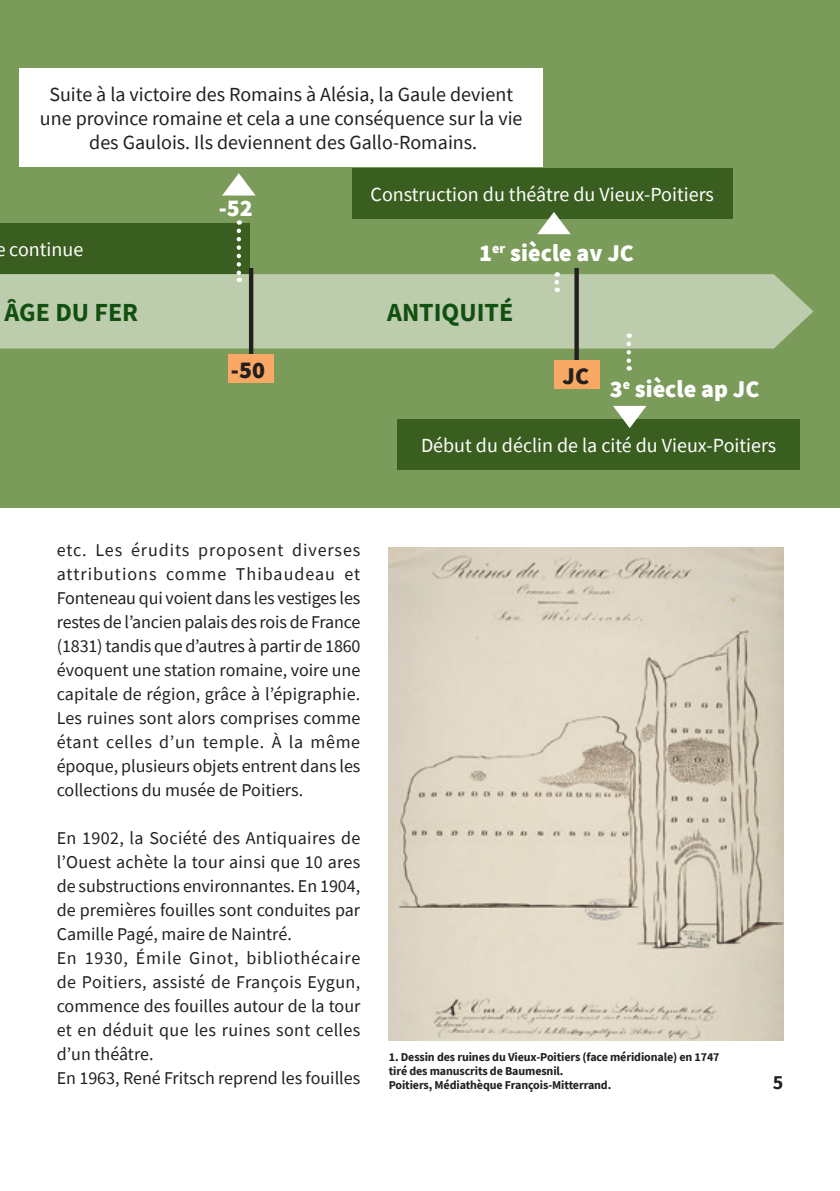
<style>
.page{position:relative;width:840px;height:1191px;background:#fff}
.page>*{position:absolute;margin:0;border:0;box-sizing:border-box;transform-origin:0 0}
.t1{font:700 26px "Source Sans Pro";color:#125011}
.t2{font:900 24px "Source Sans Pro";color:#fff}
.t3{font:900 24px "Source Sans Pro";color:#231f20}
.t4{font:20px/24px "Source Sans Pro";color:#231f20;text-align:center}
.t5{font:20px "Source Sans Pro";color:#fff}
.t6{font:700 20px "Source Sans Pro";color:#231f20}
.t7{font:18px/24px "Source Sans Pro";color:#231f20;text-align:justify}
.t8{font:700 12px/14px "Source Sans Pro";letter-spacing:-.01em;color:#231f20}
</style>
<div class="page">
<div style="left:0;top:0;width:839px;height:507px;background:#7a9b5a"></div>
<div style="left:0;top:274px;width:813px;height:74px;background:#bcccac"></div>
<div style="left:20px;top:68px;width:523px;height:99px;background:#fff"></div>
<div style="left:0;top:223px;width:250px;height:51px;background:#3a5e1f"></div>
<div style="left:352px;top:168px;width:380px;height:50px;background:#3a5e1f"></div>
<div style="left:397px;top:420px;width:402px;height:50px;background:#3a5e1f"></div>
<svg style="left:222px;top:173px;width:33px;height:22px"></svg>
<svg style="left:537px;top:212px;width:33px;height:22px"></svg>
<svg style="left:612px;top:406px;width:34px;height:22px"></svg>
<hr style="left:249px;top:268px;width:4px;height:87px;background:#231f20">
<div style="left:228px;top:355px;width:46px;height:28px;background:#f9a965"></div>
<svg style="left:236px;top:231px;width:5px;height:51px"></svg>
<svg style="left:554px;top:282px;width:4px;height:10px"></svg>
<svg style="left:626px;top:344px;width:4px;height:26px"></svg>
<svg style="left:574px;top:268px;width:4px;height:92px"></svg>
<div style="left:553px;top:360px;width:46px;height:29px;background:#f9a965"></div>
<img style="left:388px;top:548px;width:394px;height:492px">
<p class="t4" style="left:40px;top:82px;width:484px">Suite à la victoire des Romains à Alésia, la Gaule devient une province romaine et cela a une conséquence sur la vie des Gaulois. Ils deviennent des Gallo-Romains.</p>
<p class="t5" style="left:-5px;top:236px;width:89px">e continue</p>
<h2 class="t2" style="left:218px;top:192px;width:36px">-52</h2>
<p class="t5" style="left:370px;top:181px;width:344px">Construction du théâtre du Vieux-Poitiers</p>
<h2 class="t2" style="left:479px;top:237px;width:156px">1<sup>er</sup> siècle av JC</h2>
<h1 class="t1" style="left:5px;top:295px;width:135px">ÂGE DU FER</h1>
<h1 class="t1" style="left:387px;top:295px;width:128px">ANTIQUITÉ</h1>
<h2 class="t3" style="left:231px;top:353px;width:36px">-50</h2>
<h2 class="t3" style="left:562px;top:359px;width:28px">JC</h2>
<h2 class="t2" style="left:609px;top:372px;width:151px">3<sup>e</sup> siècle ap JC</h2>
<p class="t5" style="left:421px;top:433px;width:356px">Début du déclin de la cité du Vieux-Poitiers</p>
<p class="t7" style="left:57px;top:538px;width:305px">etc. Les érudits proposent diverses attributions comme Thibaudeau et Fonteneau qui voient dans les vestiges les restes de l’ancien palais des rois de France (1831) tandis que d’autres à partir de 1860 évoquent une station romaine, voire une capitale de région, grâce à l’épigraphie.<br>Les ruines sont alors comprises comme étant celles d’un temple. À la même époque, plusieurs objets entrent dans les collections du musée de Poitiers.</p>
<p class="t7" style="left:57px;top:826px;width:305px;text-align:left">En 1902, la Société des Antiquaires de l’Ouest achète la tour ainsi que 10 ares de substructions environnantes. En 1904, de premières fouilles sont conduites par Camille Pagé, maire de Naintré.<br>En 1930, Émile Ginot, bibliothécaire de Poitiers, assisté de François Eygun, commence des fouilles autour de la tour et en déduit que les ruines sont celles d’un théâtre.<br>En 1963, René Fritsch reprend les fouilles</p>
<p class="t8" style="left:388px;top:1049px;width:332px">1. Dessin des ruines du Vieux-Poitiers (face méridionale) en 1747 tiré des manuscrits de Baumesnil.<br>Poitiers, Médiathèque François-Mitterrand.</p>
<p class="t6" style="left:772px;top:1068px;width:12px">5</p>
</div>
